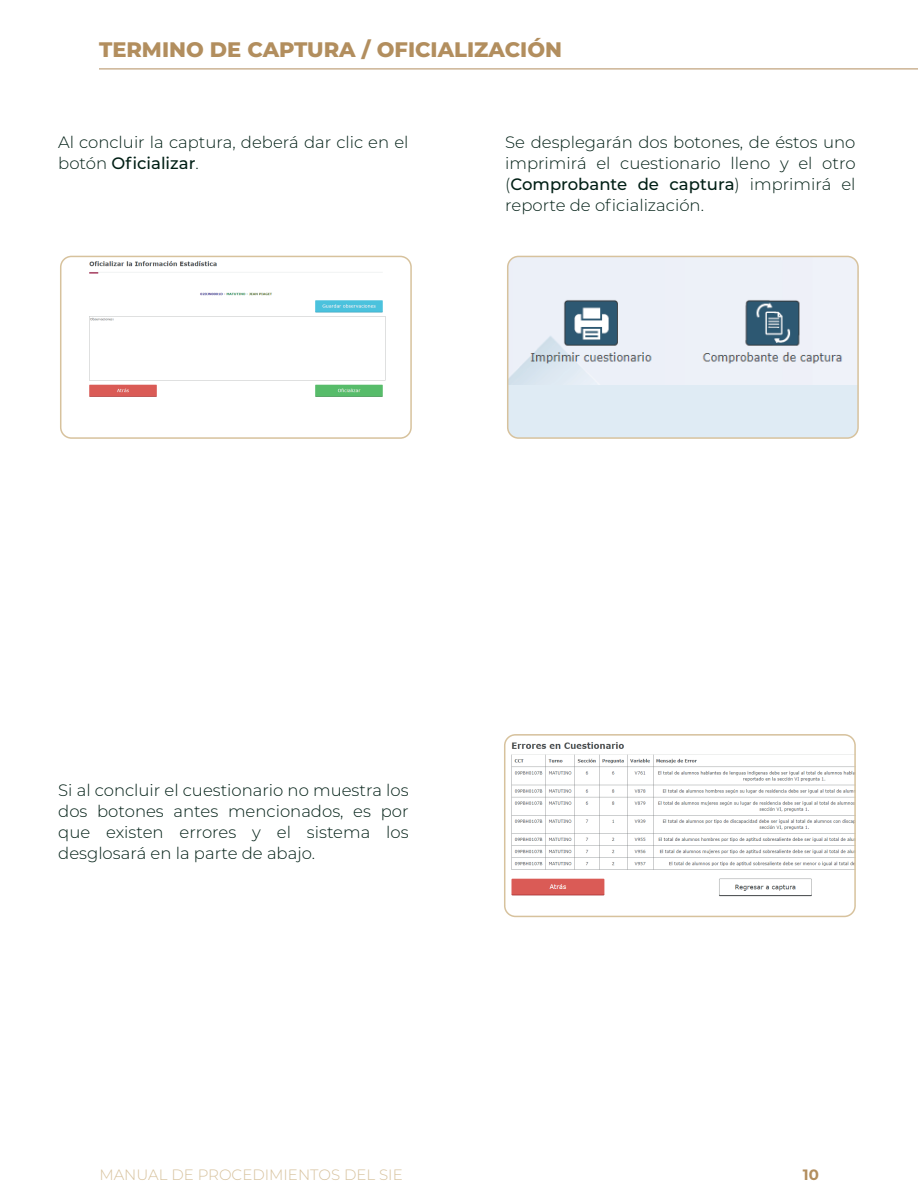
<style>
.page{position:relative;width:918px;height:1188px;background:#fff}
.page>*{position:absolute;margin:0;border:0;box-sizing:border-box;transform-origin:0 0}
.t1{font:800 21px "Montserrat";color:#b28e5e}
.t2{font:300 16.5px/21px "Montserrat";color:#001f15;text-align:justify}
.t3{font:300 15px "Montserrat";color:#d7c29d}
.t4{font:700 15px "Montserrat";color:#b28e5e}
.s1{font-weight:500}
</style>
<div class="page">
<hr style="left:99px;top:69px;width:819px;height:1px;background:#b28e5e">
<img style="left:62px;top:256px;width:347px;height:180px">
<img style="left:509px;top:256px;width:347px;height:129px">
<div style="left:827px;top:256px;width:31px;height:34px;background:#eff2f9"></div>
<div style="left:508px;top:385px;width:350px;height:53px;background:#dfebf4"></div>
<img style="left:507px;top:737px;width:346px;height:160px">
<div style="left:60px;top:256px;width:352px;height:183px;border:2px solid #d7c29d;border-radius:11px"></div>
<div style="left:507px;top:256px;width:352px;height:183px;border:2px solid #d7c29d;border-radius:11px"></div>
<div style="left:504px;top:734px;width:352px;height:183px;border:2px solid #d7c29d;border-radius:11px"></div>
<p class="t1" style="left:99px;top:34px;width:465px">TERMINO DE CAPTURA / OFICIALIZACIÓN</p>
<p class="t2" style="left:58px;top:131px;width:352px">Al concluir la captura, deberá dar clic en el botón <span class="s1">Oficializar</span>.</p>
<p class="t2" style="left:505px;top:131px;width:352px">Se desplegarán dos botones, de éstos uno imprimirá el cuestionario lleno y el otro (<span class="s1">Comprobante de captura</span>) imprimirá el reporte de oficialización.</p>
<p class="t2" style="left:58px;top:779px;width:352px">Si al concluir el cuestionario no muestra los dos botones antes mencionados, es por que existen errores y el sistema los desglosará en la parte de abajo.</p>
<p class="t3" style="left:99px;top:1164px;width:305px">MANUAL DE PROCEDIMIENTOS DEL SIE</p>
<p class="t4" style="left:803px;top:1163px;width:18px">10</p>
</div>
